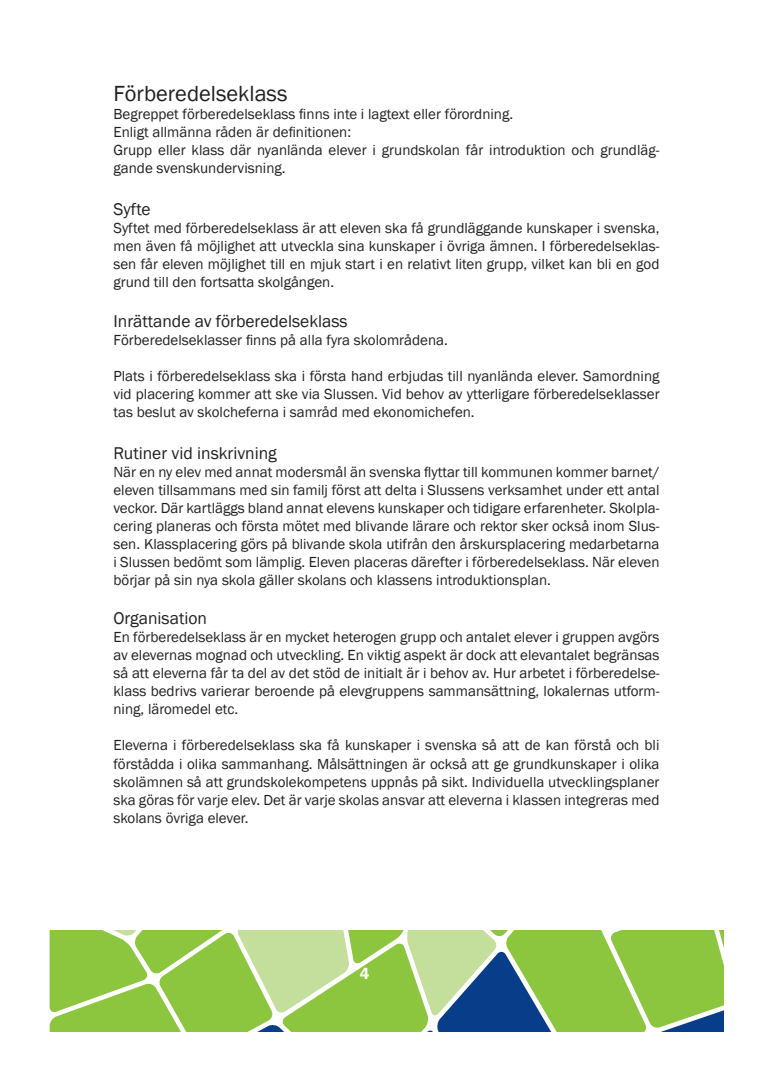
<style>
.page{position:relative;width:773px;height:1081px;background:#fff}
.page>*{position:absolute;margin:0;border:0;box-sizing:border-box;transform-origin:0 0}
.t1{font:22.5px "Franklin Gothic";color:#231f20}
.t2{font:17.5px "Franklin Gothic";color:#231f20}
.t3{font:600 16.25px "Franklin Gothic";color:#fff}
.t4{font:15px/18px "Franklin Gothic";color:#231f20;text-align:justify}
</style>
<div class="page">
<svg style="left:50px;top:930px;width:673px;height:101px"></svg>
<h1 class="t1" style="left:113px;top:80px;width:175px">Förberedelseklass</h1>
<p class="t4" style="left:113px;top:105px;width:547px;text-align:left">Begreppet förberedelseklass finns inte i lagtext eller förordning.<br>Enligt allmänna råden är definitionen:<br>Grupp eller klass där nyanlända elever i grundskolan får introduktion och grundläg&shy;gande svenskundervisning.</p>
<p class="t2" style="left:113px;top:199px;width:39px">Syfte</p>
<p class="t4" style="left:113px;top:219px;width:547px">Syftet med förberedelseklass är att eleven ska få grundläggande kunskaper i svenska, men även få möjlighet att utveckla sina kunskaper i övriga ämnen. I förberedelseklas&shy;sen får eleven möjlighet till en mjuk start i en relativt liten grupp, vilket kan bli en god grund till den fortsatta skolgången.</p>
<p class="t2" style="left:113px;top:311px;width:236px">Inrättande av förberedelseklass</p>
<p class="t4" style="left:113px;top:331px;width:336px">Förberedelseklasser finns på alla fyra skolområdena.</p>
<p class="t4" style="left:113px;top:367px;width:547px">Plats i förberedelseklass ska i första hand erbjudas till nyanlända elever. Samordning vid placering kommer att ske via Slussen. Vid behov av ytterligare förberedelseklasser tas beslut av skolcheferna i samråd med ekonomichefen.</p>
<p class="t2" style="left:113px;top:443px;width:165px">Rutiner vid inskrivning</p>
<p class="t4" style="left:113px;top:463px;width:547px">När en ny elev med annat modersmål än svenska flyttar till kommunen kommer barnet/ eleven tillsammans med sin familj först att delta i Slussens verksamhet under ett antal veckor. Där kartläggs bland annat elevens kunskaper och tidigare erfarenheter. Skolpla&shy;cering planeras och första mötet med blivande lärare och rektor sker också inom Slus&shy;sen. Klassplacering görs på blivande skola utifrån den årskursplacering medarbetarna i Slussen bedömt som lämplig. Eleven placeras därefter i förberedelseklass. När eleven börjar på sin nya skola gäller skolans och klassens introduktionsplan.</p>
<p class="t2" style="left:113px;top:608px;width:95px">Organisation</p>
<p class="t4" style="left:113px;top:628px;width:547px">En förberedelseklass är en mycket heterogen grupp och antalet elever i gruppen avgörs av elevernas mognad och utveckling. En viktig aspekt är dock att elevantalet begränsas så att eleverna får ta del av det stöd de initialt är i behov av. Hur arbetet i förberedelse&shy;klass bedrivs varierar beroende på elevgruppens sammansättning, lokalernas utform&shy;ning, läromedel etc.</p>
<p class="t4" style="left:113px;top:736px;width:547px">Eleverna i förberedelseklass ska få kunskaper i svenska så att de kan förstå och bli förstådda i olika sammanhang. Målsättningen är också att ge grundkunskaper i olika skolämnen så att grundskolekompetens uppnås på sikt. Individuella utvecklingsplaner ska göras för varje elev. Det är varje skolas ansvar att eleverna i klassen integreras med skolans övriga elever.</p>
<p class="t3" style="left:360px;top:964px;width:11px">4</p>
</div>
